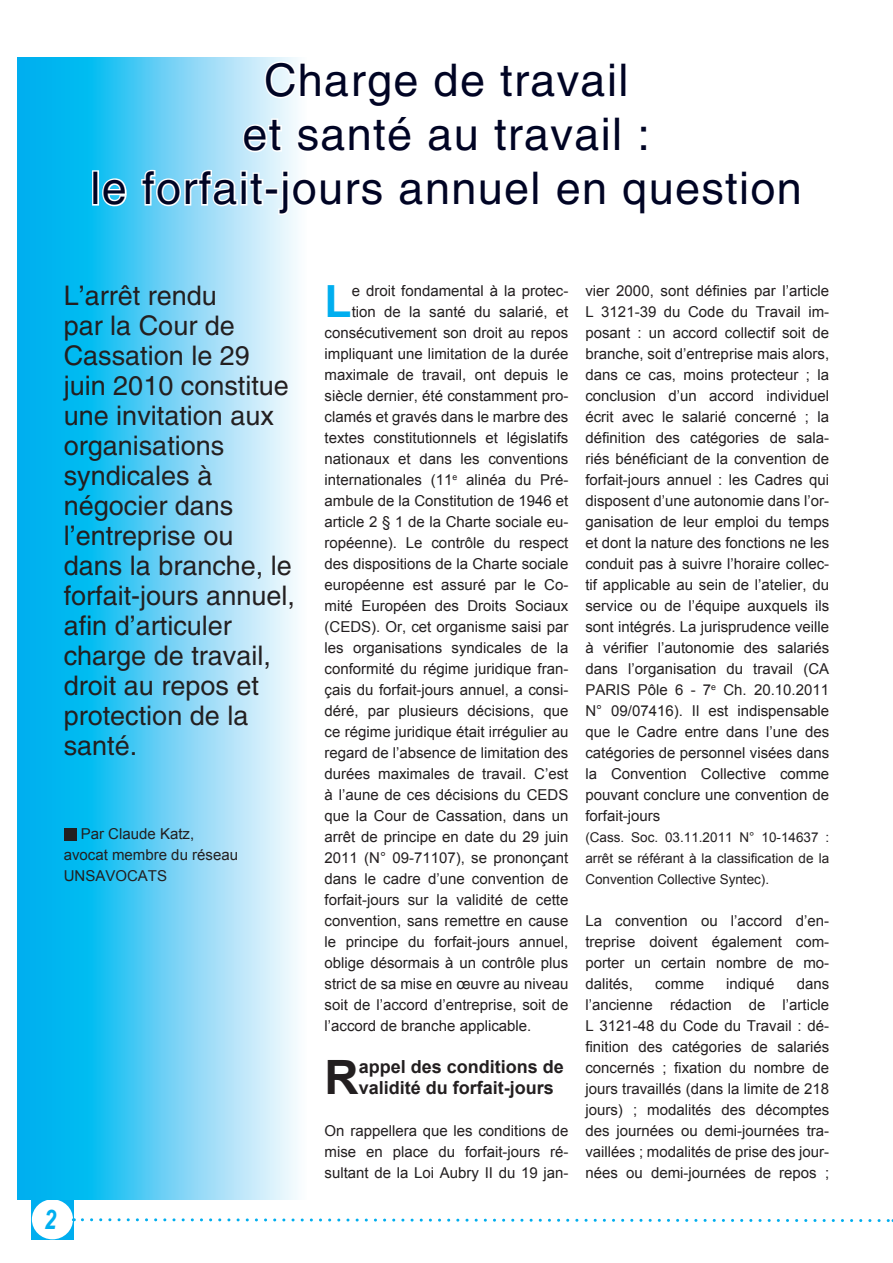
<style>
.page{position:relative;width:893px;height:1263px;background:#fff}
.page>*{position:absolute;margin:0;border:0;box-sizing:border-box;transform-origin:0 0}
.t1{font:700 47.4px "Arial";color:#231f20}
.t2{font:45px "Helvetica LT Std";letter-spacing:.03em;color:#000424}
.t3{font:700 44.4px "Arial";color:#00aeef}
.t4{font:27px/30px "Helvetica LT Std";color:#231f20}
.t5{font:italic 700 27px "Arial Narrow";color:#00aeef}
.t6{font:700 18px/21px "Arial";color:#231f20}
.t7{font:15px/21px "Arial";color:#231f20;text-align:justify}
.t8{font:13.5px/21px "Arial";color:#231f20;text-align:justify}
</style>
<div class="page">
<div style="left:31px;top:1199px;width:43px;height:41px;background:#00aeef"></div>
<div style="left:32px;top:1199px;width:41px;height:40px;background:#fff;border-radius:50%"></div>
<svg style="left:74px;top:1218px;width:819px;height:4px"></svg>
<svg style="left:17px;top:57px;width:281px;height:1142px;background:#61cff5"></svg>
<svg style="left:241px;top:60px;width:57px;height:94px"></svg>
<div style="left:92px;top:170px;width:7px;height:36px;border:3px solid #fff"></div>
<svg style="left:101px;top:177px;width:27px;height:31px"></svg>
<svg style="left:140px;top:168px;width:99px;height:40px"></svg>
<div style="left:240px;top:179px;width:7px;height:27px;border:3px solid #fff"></div>
<div style="left:240px;top:170px;width:7px;height:8px;border:3px solid #fff"></div>
<svg style="left:248px;top:171px;width:17px;height:36px"></svg>
<svg style="left:277px;top:169px;width:21px;height:48px"></svg>
<div style="left:64px;top:828px;width:13px;height:13px;background:#231f20"></div>
<p class="t2" style="left:264px;top:54px;width:366px">Charge de travail</p>
<p class="t2" style="left:243px;top:108px;width:409px">et santé au travail :</p>
<p class="t2" style="left:91px;top:162px;width:713px">le forfait-jours annuel en question</p>
<p class="t4" style="left:64px;top:280px;width:233px">L’arrêt rendu<br>par la Cour de<br>Cassation le 29 juin 2010 constitue une invitation aux organisations syndicales à négocier dans l’entreprise ou dans la branche, le forfait-jours annuel, afin d’articuler charge de travail, droit au repos et protection de la santé.</p>
<p class="t7" style="left:81px;top:823px;width:115px">Par Claude Katz,</p>
<p class="t7" style="left:64px;top:844px;width:176px">avocat membre du réseau</p>
<p class="t7" style="left:64px;top:865px;width:105px">UNSAVOCATS</p>
<p class="t5" style="left:44px;top:1199px;width:14px">2</p>
<p class="t3" style="left:325px;top:272px;width:29px">L</p>
<p class="t7" style="left:352px;top:281px;width:218px">e droit fondamental à la protec-</p>
<p class="t7" style="left:352px;top:302px;width:218px">tion de la santé du salarié, et</p>
<p class="t7" style="left:325px;top:323px;width:245px">consécutivement son droit au repos</p>
<p class="t7" style="left:325px;top:344px;width:245px">impliquant une limitation de la durée</p>
<p class="t7" style="left:325px;top:365px;width:245px">maximale de travail, ont depuis le</p>
<p class="t7" style="left:325px;top:386px;width:245px">siècle dernier, été constamment pro-</p>
<p class="t7" style="left:325px;top:407px;width:245px">clamés et gravés dans le marbre des</p>
<p class="t7" style="left:325px;top:428px;width:245px">textes constitutionnels et législatifs</p>
<p class="t7" style="left:325px;top:449px;width:245px">nationaux et dans les conventions</p>
<p class="t7" style="left:325px;top:470px;width:245px">internationales (11<sup>e</sup> alinéa du Pré-</p>
<p class="t7" style="left:325px;top:491px;width:245px">ambule de la Constitution de 1946 et</p>
<p class="t7" style="left:325px;top:512px;width:245px">article 2 § 1 de la Charte sociale eu-</p>
<p class="t7" style="left:325px;top:533px;width:245px">ropéenne). Le contrôle du respect</p>
<p class="t7" style="left:325px;top:554px;width:245px">des dispositions de la Charte sociale</p>
<p class="t7" style="left:325px;top:575px;width:245px">européenne est assuré par le Co-</p>
<p class="t7" style="left:325px;top:596px;width:245px">mité Européen des Droits Sociaux</p>
<p class="t7" style="left:325px;top:617px;width:245px">(CEDS). Or, cet organisme saisi par</p>
<p class="t7" style="left:325px;top:638px;width:245px">les organisations syndicales de la</p>
<p class="t7" style="left:325px;top:659px;width:245px">conformité du régime juridique fran-</p>
<p class="t7" style="left:325px;top:680px;width:245px">çais du forfait-jours annuel, a consi-</p>
<p class="t7" style="left:325px;top:701px;width:245px">déré, par plusieurs décisions, que</p>
<p class="t7" style="left:325px;top:722px;width:245px">ce régime juridique était irrégulier au</p>
<p class="t7" style="left:325px;top:743px;width:245px">regard de l’absence de limitation des</p>
<p class="t7" style="left:325px;top:764px;width:245px">durées maximales de travail. C’est</p>
<p class="t7" style="left:325px;top:785px;width:245px">à l’aune de ces décisions du CEDS</p>
<p class="t7" style="left:325px;top:806px;width:245px">que la Cour de Cassation, dans un</p>
<p class="t7" style="left:325px;top:827px;width:245px">arrêt de principe en date du 29 juin</p>
<p class="t7" style="left:325px;top:848px;width:245px">2011 (N° 09-71107), se prononçant</p>
<p class="t7" style="left:325px;top:869px;width:245px">dans le cadre d’une convention de</p>
<p class="t7" style="left:325px;top:890px;width:245px">forfait-jours sur la validité de cette</p>
<p class="t7" style="left:325px;top:911px;width:245px">convention, sans remettre en cause</p>
<p class="t7" style="left:325px;top:932px;width:245px">le principe du forfait-jours annuel,</p>
<p class="t7" style="left:325px;top:953px;width:245px">oblige désormais à un contrôle plus</p>
<p class="t7" style="left:325px;top:974px;width:245px">strict de sa mise en œuvre au niveau</p>
<p class="t7" style="left:325px;top:995px;width:245px">soit de l’accord d’entreprise, soit de</p>
<p class="t7" style="left:325px;top:1016px;width:208px">l’accord de branche applicable.</p>
<p class="t1" style="left:325px;top:1046px;width:36px">R</p>
<p class="t6" style="left:359px;top:1057px;width:207px">appel des conditions de validité du forfait-jours</p>
<p class="t7" style="left:325px;top:1121px;width:245px">On rappellera que les conditions de mise en place du forfait-jours ré&shy;sultant de la Loi Aubry II du 19 jan-</p>
<p class="t7" style="left:585px;top:281px;width:245px">vier 2000, sont définies par l’article L 3121-39 du Code du Travail im&shy;posant : un accord collectif soit de branche, soit d’entreprise mais alors, dans ce cas, moins protecteur ; la conclusion d’un accord individuel écrit avec le salarié concerné ; la définition des catégories de sala&shy;riés bénéficiant de la convention de forfait-jours annuel : les Cadres qui disposent d’une autonomie dans l’or&shy;ganisation de leur emploi du temps et dont la nature des fonctions ne les conduit pas à suivre l’horaire collec&shy;tif applicable au sein de l’atelier, du service ou de l’équipe auxquels ils sont intégrés. La jurisprudence veille à vérifier l’autonomie des salariés dans l’organisation du travail (CA PARIS Pôle 6 - 7<sup>e</sup> Ch. 20.10.2011<br>N° 09/07416). Il est indispensable que le Cadre entre dans l’une des catégories de personnel visées dans la Convention Collective comme pouvant conclure une convention de forfait-jours</p>
<p class="t8" style="left:585px;top:827px;width:245px">(Cass. Soc. 03.11.2011 N° 10-14637 : arrêt se référant à la classification de la Convention Collective Syntec).</p>
<p class="t7" style="left:585px;top:911px;width:245px">La convention ou l’accord d’en&shy;treprise doivent également com&shy;porter un certain nombre de mo&shy;dalités,</p>
<p class="t7" style="left:655px;top:974px;width:51px">comme</p>
<p class="t7" style="left:726px;top:974px;width:50px">indiqué</p>
<p class="t7" style="left:585px;top:974px;width:245px;text-indent:211px">dans l’ancienne rédaction de l’article L 3121-48 du Code du Travail : dé&shy;finition des catégories de salariés concernés ; fixation du nombre de jours travaillés (dans la limite de 218 jours) ; modalités des décomptes des journées ou demi-journées tra&shy;vaillées ; modalités de prise des jour&shy;nées ou demi-journées de repos ;</p>
</div>
